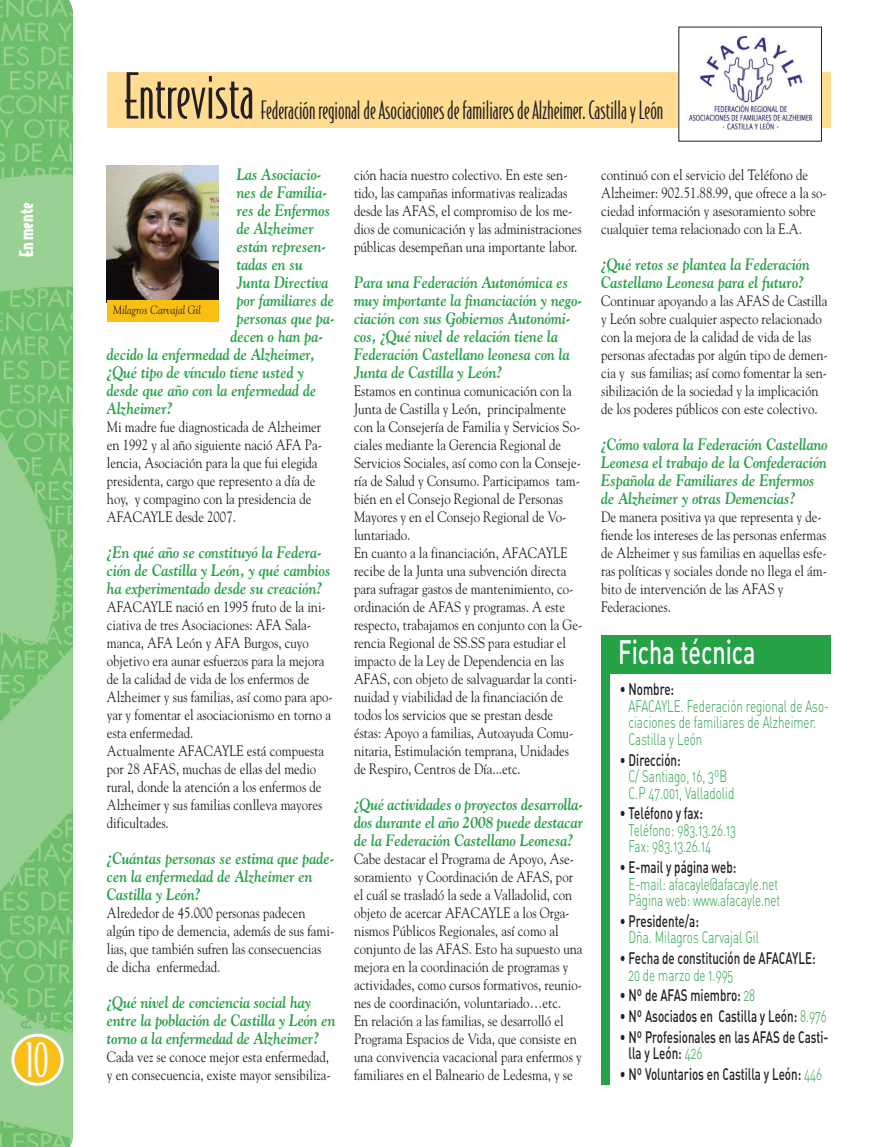
<style>
.page{position:relative;width:894px;height:1147px;background:#fff}
.page>*{position:absolute;margin:0;border:0;box-sizing:border-box;transform-origin:0 0}
.t1{font:60px "Bodega Sans";color:#231f20}
.t2{font:45px "Bodega Sans";color:#fff}
.t3{font:33.45px "DIN Medium Alternate";color:#fff;scale:.7 1}
.t4{font:24px "Bodega Sans";color:#231f20}
.t5{font:900 18px "Bodega Sans";color:#fff}
.t6{font:italic 700 16.5px/18px "Goudy";color:#25a146;scale:.85 1}
.t7{font:16.5px/16.5px "DIN Light Alternate";color:#25a146;scale:.7 1}
.t8{font:16.5px/16.5px "DIN Medium Alternate";color:#231f20;scale:.7 1}
.t9{font:15px/18px "Goudy";color:#231f20;scale:.85 1}
.t10{font:italic 12px "Goudy";letter-spacing:.015em;color:#231f20;scale:.85 1}
.s1{font-family:"DIN Light Alternate";color:#25a146}
</style>
<div class="page">
<img style="left:0;top:0;width:73px;height:1147px">
<svg style="left:11px;top:1033px;width:53px;height:53px;background:#e2cd59"></svg>
<img style="left:21px;top:1006px;width:32px;height:23px">
<div style="left:107px;top:72px;width:723px;height:56px;background:#ffdc91"></div>
<div style="left:601px;top:635px;width:229px;height:38px;background:#25a146"></div>
<div style="left:601px;top:672px;width:9px;height:412px;background:#25a146"></div>
<img style="left:107px;top:166px;width:111px;height:134px">
<div style="left:107px;top:300px;width:111px;height:21px;background:#fabf13"></div>
<img style="left:680px;top:35px;width:139px;height:98px">
<p class="t5" style="left:19px;top:257px;width:56px;rotate:-90deg">En mente</p>
<h2 class="t2" style="left:25px;top:1042px;width:25px">10</h2>
<h1 class="t1" style="left:124px;top:72px;width:132px">Entrevista</h1>
<h3 class="t4" style="left:261px;top:101px;width:404px">Federación regional de Asociaciones de familiares de Alzheimer. Castilla y León</h3>
<p class="t6" style="left:236px;top:167px;width:101px">Las Asociacio-</p>
<p class="t6" style="left:236px;top:185px;width:108px">nes de Familia-</p>
<p class="t6" style="left:236px;top:203px;width:111px">res de Enfermos</p>
<p class="t6" style="left:236px;top:221px;width:92px">de Alzheimer</p>
<p class="t6" style="left:236px;top:239px;width:107px">están represen-</p>
<p class="t6" style="left:236px;top:257px;width:79px">tadas en su</p>
<p class="t6" style="left:236px;top:275px;width:110px">Junta Directiva</p>
<p class="t6" style="left:236px;top:293px;width:116px">por familiares de</p>
<p class="t6" style="left:236px;top:311px;width:117px">personas que pa-</p>
<p class="t6" style="left:230px;top:329px;width:110px">decen o han pa-</p>
<p class="t6" style="left:107px;top:347px;width:246px">decido la enfermedad de Alzheimer,</p>
<p class="t6" style="left:107px;top:365px;width:233px">¿Qué tipo de vínculo tiene usted y</p>
<p class="t6" style="left:107px;top:383px;width:248px">desde que año con la enfermedad de</p>
<p class="t6" style="left:107px;top:401px;width:78px">Alzheimer?</p>
<p class="t9" style="left:107px;top:419px;width:254px">Mi madre fue diagnosticada de Alzheimer en 1992 y al año siguiente nació AFA Pa&shy;lencia, Asociación para la que fui elegida presidenta, cargo que represento a día de hoy, y compagino con la presidencia de AFACAYLE desde 2007.</p>
<p class="t6" style="left:107px;top:545px;width:264px">¿En qué año se constituyó la Federa&shy;ción de Castilla y León, y qué cambios ha experimentado desde su creación?</p>
<p class="t9" style="left:107px;top:599px;width:267px">AFACAYLE nació en 1995 fruto de la ini&shy;ciativa de tres Asociaciones: AFA Sala&shy;manca, AFA León y AFA Burgos, cuyo objetivo era aunar esfuerzos para la mejora de la calidad de vida de los enfermos de Alzheimer y sus familias, así como para apo&shy;yar y fomentar el asociacionismo en torno a esta enfermedad.<br>Actualmente AFACAYLE está compuesta por 28 AFAS, muchas de ellas del medio rural, donde la atención a los enfermos de Alzheimer y sus familias conlleva mayores dificultades.</p>
<p class="t6" style="left:107px;top:851px;width:269px">¿Cuántas personas se estima que pade&shy;cen la enfermedad de Alzheimer en<br>Castilla y León?</p>
<p class="t9" style="left:107px;top:905px;width:269px">Alrededor de 45.000 personas padecen algún tipo de demencia, además de sus fami&shy;lias, que también sufren las consecuencias de dicha enfermedad.</p>
<p class="t6" style="left:107px;top:995px;width:270px">¿Qué nivel de conciencia social hay entre la población de Castilla y León en torno a la enfermedad de Alzheimer?</p>
<p class="t9" style="left:107px;top:1049px;width:265px">Cada vez se conoce mejor esta enfermedad, y en consecuencia, existe mayor sensibiliza-</p>
<p class="t10" style="left:113px;top:305px;width:104px">Milagros Carvajal Gil</p>
<p class="t9" style="left:354px;top:167px;width:269px">ción hacia nuestro colectivo. En este sen&shy;tido, las campañas informativas realizadas desde las AFAS, el compromiso de los me&shy;dios de comunicación y las administraciones públicas desempeñan una importante labor.</p>
<p class="t6" style="left:354px;top:275px;width:270px">Para una Federación Autonómica es muy importante la financiación y nego&shy;ciación con sus Gobiernos Autonómi&shy;cos, ¿Qué nivel de relación tiene la Federación Castellano leonesa con la Junta de Castilla y León?</p>
<p class="t9" style="left:354px;top:383px;width:270px">Estamos en continua comunicación con la Junta de Castilla y León, principalmente con la Consejería de Familia y Servicios So&shy;ciales mediante la Gerencia Regional de Servicios Sociales, así como con la Conseje&shy;ría de Salud y Consumo. Participamos tam&shy;bién en el Consejo Regional de Personas Mayores y en el Consejo Regional de Vo&shy;luntariado.<br>En cuanto a la financiación, AFACAYLE recibe de la Junta una subvención directa para sufragar gastos de mantenimiento, co&shy;ordinación de AFAS y programas. A este respecto, trabajamos en conjunto con la Ge&shy;rencia Regional de SS.SS para estudiar el impacto de la Ley de Dependencia en las AFAS, con objeto de salvaguardar la conti&shy;nuidad y viabilidad de la financiación de todos los servicios que se prestan desde éstas: Apoyo a familias, Autoayuda Comu&shy;nitaria, Estimulación temprana, Unidades de Respiro, Centros de Día...etc.</p>
<p class="t6" style="left:354px;top:797px;width:271px;text-align:justify">¿Qué actividades o proyectos desarrolla&shy;dos durante el año 2008 puede destacar de la Federación Castellano Leonesa?</p>
<p class="t9" style="left:354px;top:851px;width:270px">Cabe destacar el Programa de Apoyo, Ase&shy;soramiento y Coordinación de AFAS, por el cuál se trasladó la sede a Valladolid, con objeto de acercar AFACAYLE a los Orga&shy;nismos Públicos Regionales, así como al conjunto de las AFAS. Esto ha supuesto una mejora en la coordinación de programas y actividades, como cursos formativos, reunio&shy;nes de coordinación, voluntariado…etc.<br>En relación a las familias, se desarrolló el Programa Espacios de Vida, que consiste en una convivencia vacacional para enfermos y familiares en el Balneario de Ledesma, y se</p>
<p class="t9" style="left:601px;top:167px;width:267px">continuó con el servicio del Teléfono de Alzheimer: 902.51.88.99, que ofrece a la so&shy;ciedad información y asesoramiento sobre cualquier tema relacionado con la E.A.</p>
<p class="t6" style="left:601px;top:257px;width:247px">¿Qué retos se plantea la Federación<br>Castellano Leonesa para el futuro?</p>
<p class="t9" style="left:601px;top:293px;width:268px">Continuar apoyando a las AFAS de Castilla y León sobre cualquier aspecto relacionado con la mejora de la calidad de vida de las personas afectadas por algún tipo de demen&shy;cia y sus familias; así como fomentar la sen&shy;sibilización de la sociedad y la implicación de los poderes públicos con este colectivo.</p>
<p class="t6" style="left:601px;top:437px;width:268px">¿Cómo valora la Federación Castellano Leonesa el trabajo de la Confederación Española de Familiares de Enfermos de Alzheimer y otras Demencias?</p>
<p class="t9" style="left:601px;top:509px;width:267px">De manera positiva ya que representa y de&shy;fiende los intereses de las personas enfermas de Alzheimer y sus familias en aquellas esfe&shy;ras políticas y sociales donde no llega el ám&shy;bito de intervención de las AFAS y Federaciones.</p>
<h3 class="t3" style="left:618px;top:640px;width:198px">Ficha técnica</h3>
<p class="t8" style="left:619px;top:683px;width:79px">• Nombre:</p>
<p class="t7" style="left:628px;top:700px;width:288px">AFACAYLE. Federación regional de Aso&shy;ciaciones de familiares de Alzheimer.<br>Castilla y León</p>
<p class="t8" style="left:619px;top:753px;width:88px">• Dirección:</p>
<p class="t7" style="left:628px;top:770px;width:153px">C/ Santiago, 16, 3ºB<br>C.P 47.001, Valladolid</p>
<p class="t8" style="left:619px;top:807px;width:120px">• Teléfono y fax:</p>
<p class="t7" style="left:628px;top:824px;width:155px">Teléfono: 983.13.26.13<br>Fax: 983.13.26.14</p>
<p class="t8" style="left:619px;top:861px;width:168px">• E-mail y página web:</p>
<p class="t7" style="left:628px;top:877px;width:218px">E-mail: afacayle@afacayle.net<br>Página web: www.afacayle.net</p>
<p class="t8" style="left:619px;top:914px;width:114px">• Presidente/a:</p>
<p class="t7" style="left:628px;top:931px;width:188px">Dña. Milagros Carvajal Gil</p>
<p class="t8" style="left:619px;top:952px;width:281px">• Fecha de constitución de AFACAYLE:</p>
<p class="t7" style="left:628px;top:968px;width:151px">20 de marzo de 1.995</p>
<p class="t8" style="left:619px;top:989px;width:195px">• Nº de AFAS miembro: <span class="s1">28</span></p>
<p class="t8" style="left:619px;top:1010px;width:297px">• Nº Asociados en Castilla y León: <span class="s1">8.976</span></p>
<p class="t8" style="left:628px;top:1030px;width:287px;text-indent:-9px">• Nº Profesionales en las AFAS de Casti&shy;lla y León: <span class="s1">426</span></p>
<p class="t8" style="left:619px;top:1068px;width:290px">• Nº Voluntarios en Castilla y León: <span class="s1">446</span></p>
</div>
